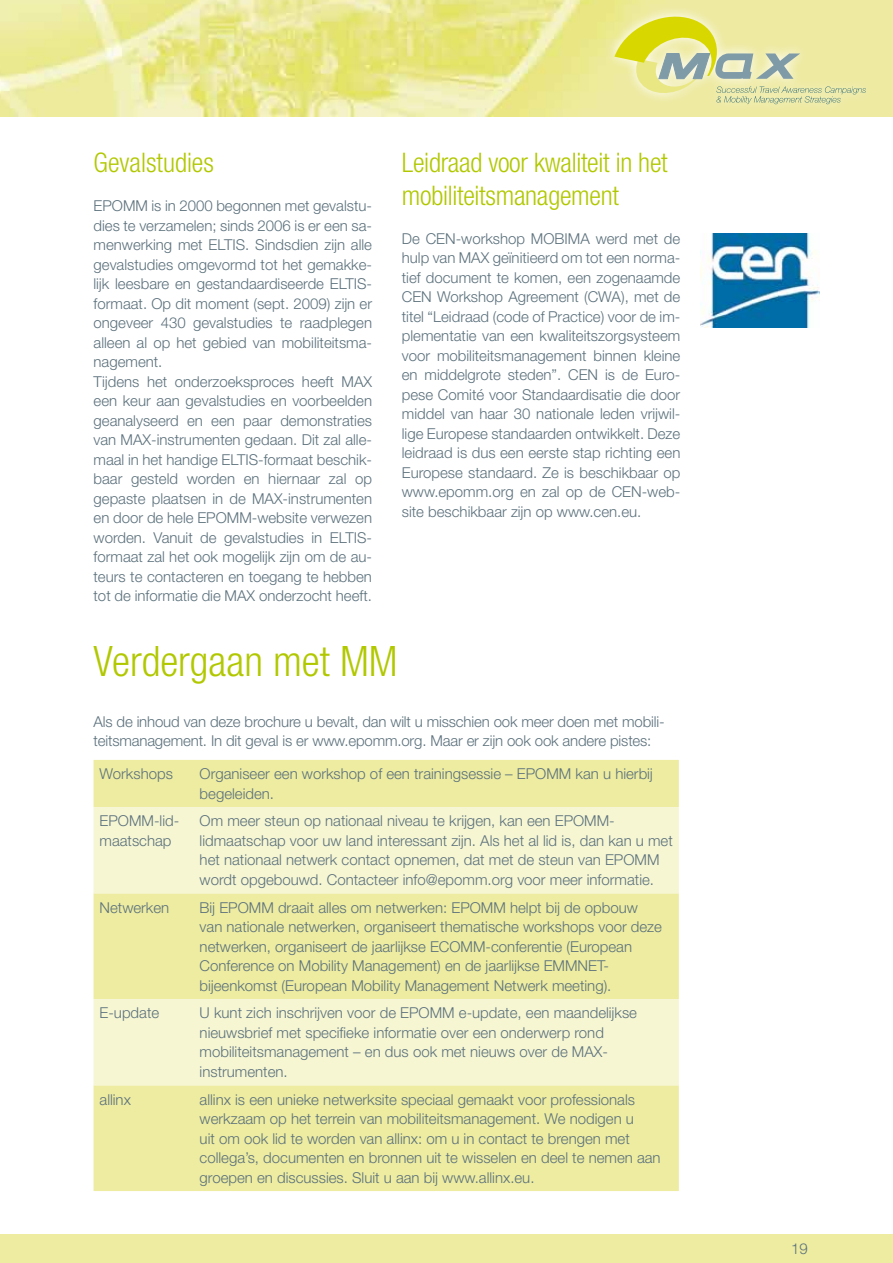
<style>
.page{position:relative;width:893px;height:1263px;background:#fff}
.page>*{position:absolute;margin:0;border:0;box-sizing:border-box;transform-origin:0 0}
.t1{font:300 condensed 42px "Helvetica Neue LT Pro";color:#b1c800}
.t2{font:300 condensed 27px/32.4px "Helvetica Neue LT Pro";letter-spacing:-.01em;color:#b1c800}
.t3{font:300 15px/19.5px "Helvetica Neue LT Pro";color:#5c717c}
</style>
<div class="page">
<img style="left:0;top:0;width:893px;height:116px">
<div style="left:0;top:1234px;width:893px;height:29px;background:#edeca1"></div>
<svg style="left:602px;top:4px;width:272px;height:110px;background:#ede99f"></svg>
<svg style="left:614px;top:10px;width:252px;height:94px;background:#e0e196"></svg>
<div style="left:94px;top:760px;width:585px;height:431px;background:#edeca1"></div>
<svg style="left:94px;top:807px;width:585px;height:278px;background:#f2f2c0"></svg>
<img style="left:700px;top:233px;width:120px;height:94px">
<h2 class="t2" style="left:94px;top:146px;width:122px">Gevalstudies</h2>
<p class="t3" style="left:94px;top:196px;width:280px">EPOMM is in 2000 begonnen met gevalstu&shy;dies te verzamelen; sinds 2006 is er een sa&shy;menwerking met ELTIS. Sindsdien zijn alle gevalstudies omgevormd tot het gemakke&shy;lijk leesbare en gestandaardiseerde ELTIS&shy;formaat. Op dit moment (sept. 2009) zijn er ongeveer 430 gevalstudies te raadplegen alleen al op het gebied van mobiliteitsma&shy;nagement.<br>Tijdens het onderzoeksproces heeft MAX een keur aan gevalstudies en voorbeelden geanalyseerd en een paar demonstraties van MAX-instrumenten gedaan. Dit zal alle&shy;maal in het handige ELTIS-formaat beschik&shy;baar gesteld worden en hiernaar zal op gepaste plaatsen in de MAX-instrumenten en door de hele EPOMM-website verwezen worden. Vanuit de gevalstudies in ELTIS&shy;formaat zal het ook mogelijk zijn om de au&shy;teurs te contacteren en toegang te hebben tot de informatie die MAX onderzocht heeft.</p>
<h2 class="t2" style="left:402px;top:146px;width:267px">Leidraad voor kwaliteit in het mobiliteitsmanagement</h2>
<p class="t3" style="left:402px;top:228px;width:280px;text-align:justify">De CEN-workshop MOBIMA werd met de hulp van MAX geïnitieerd om tot een norma&shy;tief document te komen, een zogenaamde CEN Workshop Agreement (CWA), met de titel “Leidraad (code of Practice) voor de im&shy;plementatie van een kwaliteitszorgsysteem voor mobiliteitsmanagement binnen kleine en middelgrote steden”. CEN is de Euro&shy;pese Comité voor Standaardisatie die door middel van haar 30 nationale leden vrijwil&shy;lige Europese standaarden ontwikkelt. Deze leidraad is dus een eerste stap richting een Europese standaard. Ze is beschikbaar op www.epomm.org en zal op de CEN-web&shy;site beschikbaar zijn op www.cen.eu.</p>
<h1 class="t1" style="left:94px;top:637px;width:306px">Verdergaan met MM</h1>
<p class="t3" style="left:94px;top:711px;width:572px">Als de inhoud van deze brochure u bevalt, dan wilt u misschien ook meer doen met mobili&shy;teitsmanagement. In dit geval is er www.epomm.org. Maar er zijn ook ook andere pistes:</p>
<p class="t3" style="left:100px;top:764px;width:75px">Workshops</p>
<p class="t3" style="left:200px;top:764px;width:455px">Organiseer een workshop of een trainingsessie – EPOMM kan u hierbij begeleiden.</p>
<p class="t3" style="left:100px;top:811px;width:81px">EPOMM-lid&shy;maatschap</p>
<p class="t3" style="left:200px;top:811px;width:475px">Om meer steun op nationaal niveau te krijgen, kan een EPOMM&shy;lidmaatschap voor uw land interessant zijn. Als het al lid is, dan kan u met het nationaal netwerk contact opnemen, dat met de steun van EPOMM wordt opgebouwd. Contacteer info@epomm.org voor meer informatie.</p>
<p class="t3" style="left:100px;top:897px;width:71px">Netwerken</p>
<p class="t3" style="left:200px;top:897px;width:464px">Bij EPOMM draait alles om netwerken: EPOMM helpt bij de opbouw van nationale netwerken, organiseert thematische workshops voor deze netwerken, organiseert de jaarlijkse ECOMM-conferentie (European Conference on Mobility Management) en de jaarlijkse EMMNET&shy;bijeenkomst (European Mobility Management Netwerk meeting).</p>
<p class="t3" style="left:100px;top:1003px;width:61px">E-update</p>
<p class="t3" style="left:200px;top:1003px;width:439px">U kunt zich inschrijven voor de EPOMM e-update, een maandelijkse nieuwsbrief met specifieke informatie over een onderwerp rond mobiliteitsmanagement – en dus ook met nieuws over de MAX&shy;instrumenten.</p>
<p class="t3" style="left:100px;top:1089px;width:33px">allinx</p>
<p class="t3" style="left:200px;top:1089px;width:462px">allinx is een unieke netwerksite speciaal gemaakt voor professionals werkzaam op het terrein van mobiliteitsmanagement. We nodigen u<br>uit om ook lid te worden van allinx: om u in contact te brengen met collega’s, documenten en bronnen uit te wisselen en deel te nemen aan groepen en discussies. Sluit u aan bij www.allinx.eu.</p>
<p class="t3" style="left:791px;top:1238px;width:18px">19</p>
</div>
